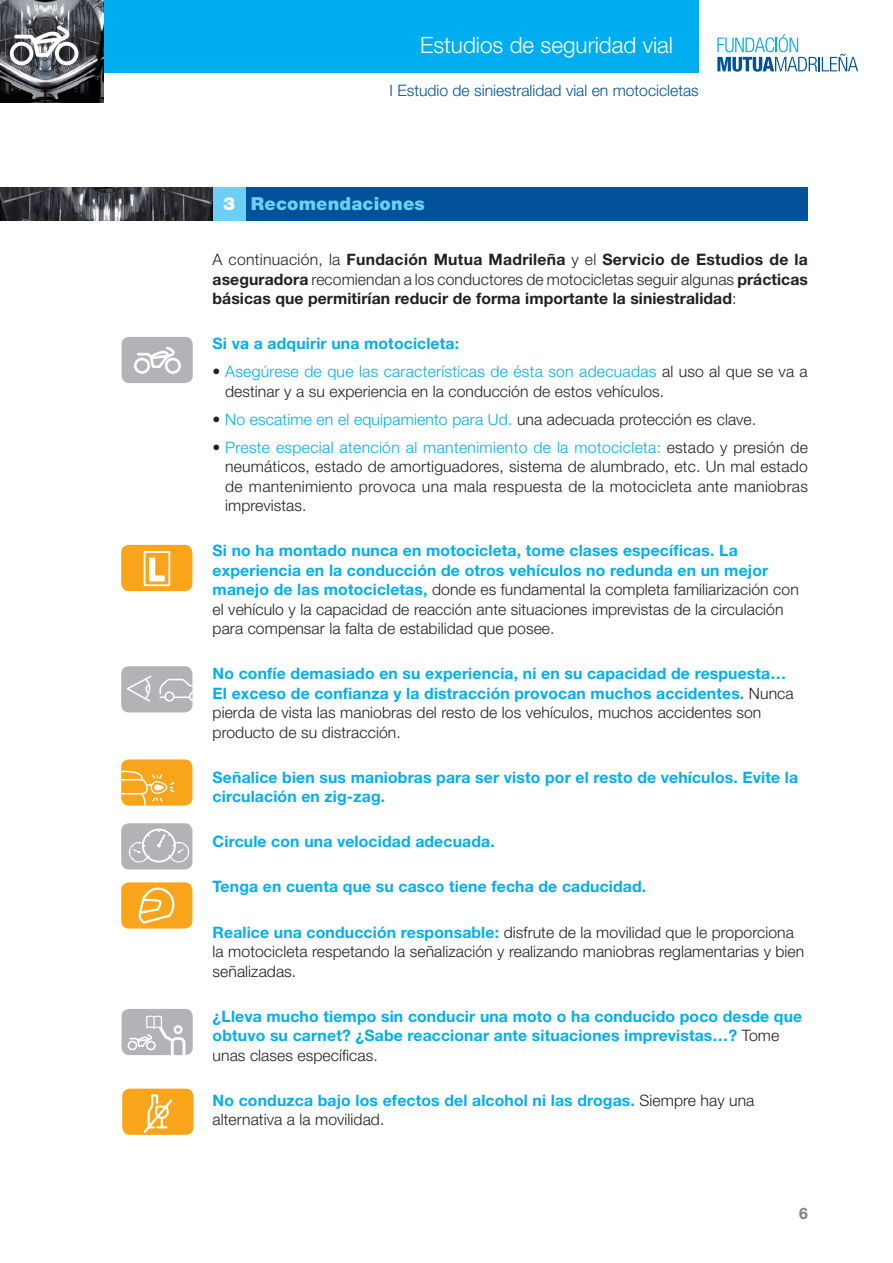
<style>
.page{position:relative;width:893px;height:1263px;background:#fff}
.page>*{position:absolute;margin:0;border:0;box-sizing:border-box;transform-origin:0 0}
.t1{font:300 22.5px "Helvetica Neue LT Std";color:#fff}
.t2{font:900 18px "Helvetica Neue LT Std";letter-spacing:.01em;color:#6bcff6}
.t3{font:300 15.75px/19.5px "Helvetica Neue LT Std";letter-spacing:.005em;color:#231f20}
.t4{font:700 15.75px/19.5px "Helvetica Neue LT Std";letter-spacing:.01em;color:#00aeef}
.t5{font:700 15.75px/19.5px "Helvetica Neue LT Std";letter-spacing:.005em;color:#231f20;text-align:justify}
.t6{font:300 15.75px "Helvetica Neue LT Std";letter-spacing:.01em;color:#00aeef}
.t7{font:300 15.75px "Helvetica Neue LT Std";color:#01529a}
.s1{color:#fff}
.s2{font-weight:300}
.s3{color:#00aeef}
.s4{color:#231f20}
.s5{font-weight:700;color:#00aeef}
.s6{font-weight:300;color:#231f20}
</style>
<div class="page">
<div style="left:122px;top:1009px;width:71px;height:46px;background:#b2b3b7;border-radius:8px"></div>
<div style="left:121px;top:759px;width:71px;height:47px;background:#f9a51b;border-radius:8px"></div>
<div style="left:121px;top:882px;width:71px;height:46px;background:#f9a51b;border-radius:8px"></div>
<svg style="left:138px;top:887px;width:37px;height:37px"></svg>
<div style="left:246px;top:187px;width:562px;height:33px;background:#01529a"></div>
<div style="left:213px;top:187px;width:33px;height:33px;background:#6bcff6"></div>
<img style="left:0;top:187px;width:213px;height:33px">
<div style="left:121px;top:545px;width:71px;height:46px;background:#f9a51b;border-radius:8px"></div>
<svg style="left:717px;top:34px;width:141px;height:38px"></svg>
<div style="left:0;top:0;width:698px;height:73px;background:#00aeef"></div>
<div style="left:122px;top:337px;width:71px;height:46px;background:#b2b3b7;border-radius:8px"></div>
<div style="left:122px;top:1089px;width:71px;height:46px;background:#f9a51b;border-radius:8px"></div>
<svg style="left:142px;top:1094px;width:32px;height:41px"></svg>
<div style="left:144px;top:551px;width:26px;height:35px;border:2px solid #fff"></div>
<svg style="left:146px;top:552px;width:25px;height:32px"></svg>
<img style="left:0;top:0;width:103px;height:102px">
<div style="left:10px;top:42px;width:23px;height:23px;border:4px solid #fff;border-radius:50%"></div>
<div style="left:55px;top:42px;width:23px;height:23px;border:4px solid #fff;border-radius:50%"></div>
<svg style="left:12px;top:24px;width:59px;height:35px;background:#8d8e92"></svg>
<div style="left:134px;top:358px;width:16px;height:16px;border:3px solid #fff;border-radius:50%"></div>
<div style="left:165px;top:358px;width:16px;height:16px;border:3px solid #fff;border-radius:50%"></div>
<svg style="left:136px;top:346px;width:40px;height:23px"></svg>
<div style="left:121px;top:666px;width:71px;height:46px;background:#b2b3b7;border-radius:8px"></div>
<svg style="left:127px;top:675px;width:25px;height:27px"></svg>
<svg style="left:159px;top:679px;width:34px;height:23px"></svg>
<svg style="left:121px;top:770px;width:55px;height:36px"></svg>
<div style="left:121px;top:823px;width:71px;height:46px;background:#b2b3b7;border-radius:8px"></div>
<div style="left:128px;top:1041px;width:9px;height:9px;border:2px solid #fff;border-radius:50%"></div>
<svg style="left:129px;top:1016px;width:56px;height:39px"></svg>
<div style="left:129px;top:842px;width:20px;height:20px;border:1px solid #fff;border-radius:50%"></div>
<div style="left:169px;top:842px;width:20px;height:20px;border:1px solid #fff;border-radius:50%"></div>
<div style="left:142px;top:829px;width:34px;height:33px;border:2px solid #fff;border-radius:50%"></div>
<svg style="left:130px;top:830px;width:59px;height:29px"></svg>
<h1 class="t1" style="left:420px;top:31px;width:254px">Estudios de seguridad vial</h1>
<p class="t7" style="left:390px;top:81px;width:311px">I Estudio de siniestralidad vial en motocicletas</p>
<p class="t2" style="left:223px;top:193px;width:203px"><span class="s1">3</span> Recomendaciones</p>
<p class="t5" style="left:213px;top:250px;width:597px"><span class="s2">A continuación, la</span> Fundación Mutua Madrileña <span class="s2">y el</span> Servicio de Estudios de la aseguradora <span class="s2">recomiendan a los conductores de motocicletas seguir algunas</span> prácticas básicas que permitirían reducir de forma importante la siniestralidad<span class="s2">:</span></p>
<p class="t4" style="left:213px;top:334px;width:248px">Si va a adquirir una motocicleta:</p>
<p class="t3" style="left:225px;top:362px;width:584px;text-indent:-13px">• <span class="s3">Asegúrese de que las características de ésta son adecuadas</span> al uso al que se va a destinar y a su experiencia en la conducción de estos vehículos.</p>
<p class="t6" style="left:213px;top:410px;width:545px"><span class="s4">•</span> No escatime en el equipamiento para Ud. <span class="s4">una adecuada protección es clave.</span></p>
<p class="t3" style="left:225px;top:437px;width:584px;text-align:justify;text-indent:-13px">• <span class="s3">Preste especial atención al mantenimiento de la motocicleta:</span> estado y presión de neumáticos, estado de amortiguadores, sistema de alumbrado, etc. Un mal estado de mantenimiento provoca una mala respuesta de la motocicleta ante maniobras imprevistas.</p>
<p class="t3" style="left:213px;top:541px;width:588px"><span class="s5">Si no ha montado nunca en motocicleta, tome clases específicas. La experiencia en la conducción de otros vehículos no redunda en un mejor manejo de las motocicletas,</span> donde es fundamental la completa familiarización con el vehículo y la capacidad de reacción ante situaciones imprevistas de la circulación para compensar la falta de estabilidad que posee.</p>
<p class="t4" style="left:213px;top:664px;width:582px">No confíe demasiado en su experiencia, ni en su capacidad de respuesta… El exceso de confianza y la distracción provocan muchos accidentes. <span class="s6">Nunca pierda de vista las maniobras del resto de los vehículos, muchos accidentes son producto de su distracción.</span></p>
<p class="t4" style="left:213px;top:767px;width:587px">Señalice bien sus maniobras para ser visto por el resto de vehículos. Evite la circulación en zig-zag.</p>
<p class="t4" style="left:213px;top:832px;width:284px">Circule con una velocidad adecuada.</p>
<p class="t4" style="left:213px;top:877px;width:435px">Tenga en cuenta que su casco tiene fecha de caducidad.</p>
<p class="t3" style="left:213px;top:922px;width:593px"><span class="s5">Realice una conducción responsable:</span> disfrute de la movilidad que le proporciona la motocicleta respetando la señalización y realizando maniobras reglamentarias y bien señalizadas.</p>
<p class="t4" style="left:213px;top:1006px;width:591px">¿Lleva mucho tiempo sin conducir una moto o ha conducido poco desde que obtuvo su carnet? ¿Sabe reaccionar ante situaciones imprevistas…? <span class="s6">Tome unas clases específicas.</span></p>
<p class="t4" style="left:213px;top:1090px;width:543px">No conduzca bajo los efectos del alcohol ni las drogas. <span class="s6">Siempre hay una alternativa a la movilidad.</span></p>
</div>
